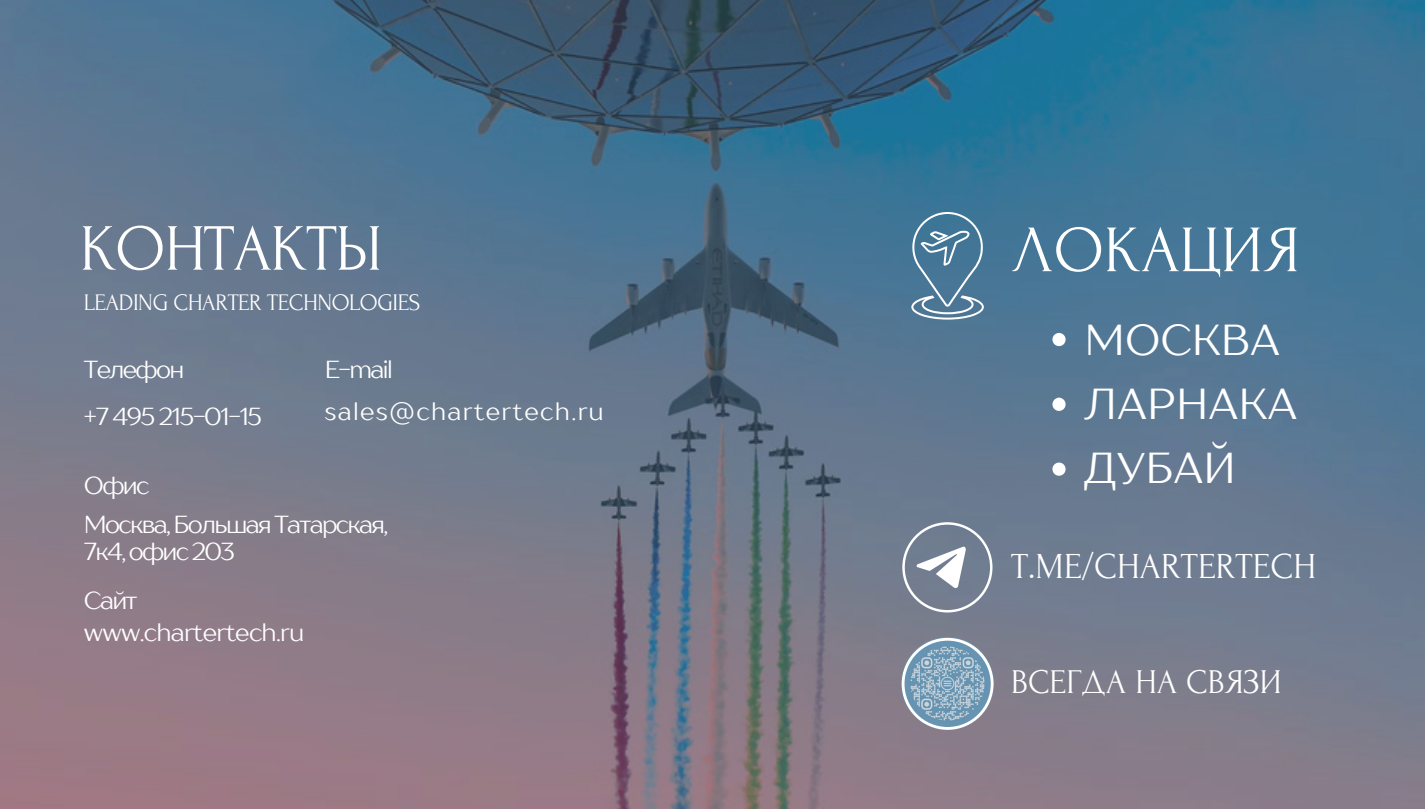
<style>
.page{position:relative;width:1425px;height:809px;background:#fff}
.page>*{position:absolute;margin:0;border:0;box-sizing:border-box;transform-origin:0 0}
.t1{font:66px "Forum";color:#fff}
.t2{font:65.75px "Forum";letter-spacing:-.02em;color:#fff}
.t3{font:43.25px/64px "TT Drugs";color:#fff}
.t4{font:36.5px "Forum";color:#fff}
.t5{font:34.5px "Forum";color:#fff}
.t6{font:24.5px/27.5px "TT Drugs";letter-spacing:-.07em;color:#fff}
.t7{font:24.5px "TT Drugs";letter-spacing:.055em;color:#fff}
.t8{font:24.5px "TT Drugs";letter-spacing:-.03em;color:#fff}
.t9{font:23.75px "Forum";letter-spacing:-.02em;color:#fff}
</style>
<div class="page">
<img style="left:0;top:0;width:1425px;height:808px">
<svg style="left:902px;top:522px;width:91px;height:90px"></svg>
<svg style="left:911px;top:210px;width:73px;height:109px;background:#618aa6"></svg>
<svg style="left:1052px;top:333px;width:14px;height:13px"></svg>
<svg style="left:1052px;top:397px;width:14px;height:13px"></svg>
<svg style="left:1052px;top:462px;width:14px;height:13px"></svg>
<svg style="left:902px;top:637px;width:92px;height:92px;background:#8ca4b8"></svg>
<h2 class="t2" style="left:80px;top:213px;width:304px">КОНТАКТЫ</h2>
<p class="t9" style="left:84px;top:289px;width:338px">LEADING CHARTER TECHNOLOGIES</p>
<p class="t6" style="left:84px;top:355px;width:102px">Телефон</p>
<p class="t6" style="left:325px;top:355px;width:69px">E-mail</p>
<p class="t6" style="left:84px;top:402px;width:180px">+7 495 215-01-15</p>
<p class="t7" style="left:325px;top:396px;width:280px">sales@chartertech.ru</p>
<p class="t6" style="left:84px;top:471px;width:67px">Офис</p>
<p class="t6" style="left:84px;top:509px;width:306px">Москва, Большая Татарская,<br>7к4, офис 203</p>
<p class="t6" style="left:84px;top:586px;width:55px">Сайт</p>
<p class="t8" style="left:84px;top:617px;width:222px">www.chartertech.ru</p>
<h1 class="t1" style="left:1011px;top:214px;width:290px">ЛОКАЦИЯ</h1>
<h3 class="t3" style="left:1085px;top:307px;width:214px">МОСКВА<br>ЛАРНАКА<br>ДУБАЙ</h3>
<h3 class="t4" style="left:1011px;top:546px;width:306px">T.ME/CHARTERTECH</h3>
<h3 class="t5" style="left:1011px;top:663px;width:272px">ВСЕГДА НА СВЯЗИ</h3>
</div>
